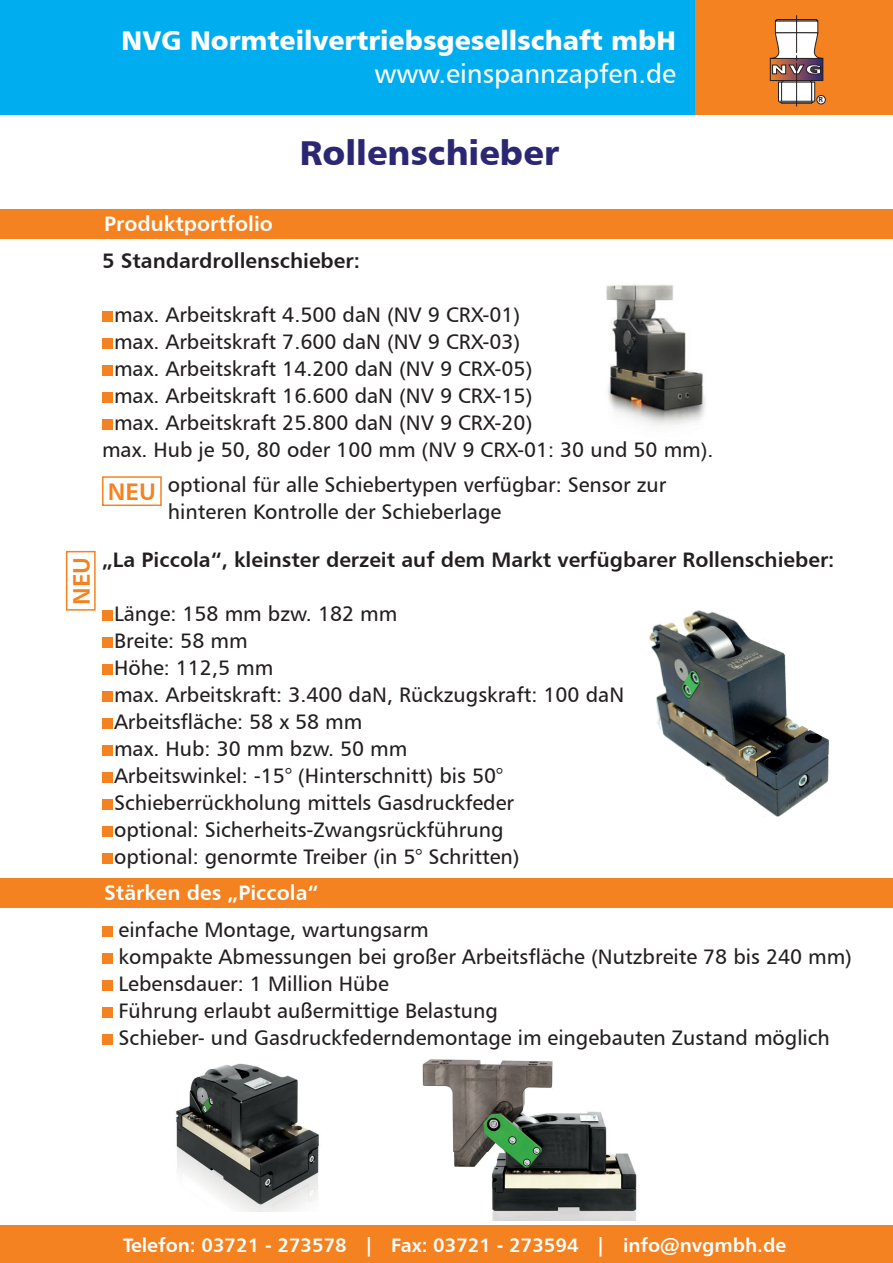
<style>
.page{position:relative;width:893px;height:1263px;background:#fff}
.page>*{position:absolute;margin:0;border:0;box-sizing:border-box;transform-origin:0 0}
.t1{font:34.5px "Humanist 777 BT Black B";color:#2b2773}
.t2{font:27px "Humanist 777 BT Black B";color:#fff}
.t3{font:27px "Humanist 777 BT Roman B";color:#fff}
.t4{font:24px "Humanist 777 BT Bold B";color:#f58220}
.t5{font:21px/27px "Humanist 777 BT Roman B";color:#231f20}
.t6{font:21px "Humanist 777 BT Bold B";color:#231f20}
.t7{font:21px "Humanist 777 BT Bold B";color:#fff}
.t8{font:19.5px "Humanist 777 BT Bold B";color:#fff}
.t9{font:7.35px "Humanist 777 BT Bold B";color:#231f20}
.s1{font-family:"Humanist 777 BT Bold B";font-size:24px;color:#f58220}
</style>
<div class="page">
<div style="left:0;top:0;width:695px;height:115px;background:#00aeef"></div>
<div style="left:695px;top:0;width:198px;height:115px;background:#f58220"></div>
<div style="left:0;top:1225px;width:893px;height:38px;background:#f58220"></div>
<svg style="left:778px;top:101px;width:38px;height:2px"></svg>
<div style="left:778px;top:82px;width:4px;height:19px;border:1px solid #231f20"></div>
<div style="left:811px;top:82px;width:4px;height:19px;border:1px solid #231f20"></div>
<div style="left:781px;top:101px;width:31px;height:2px;border:1px solid #231f20"></div>
<div style="left:782px;top:82px;width:30px;height:19px;background:#fff"></div>
<div style="left:781px;top:82px;width:31px;height:19px;border:1px solid #231f20"></div>
<svg style="left:772px;top:74px;width:49px;height:5px"></svg>
<div style="left:770px;top:58px;width:53px;height:23px;border:1px solid #231f20"></div>
<div style="left:775px;top:21px;width:43px;height:12px;background:#fff"></div>
<svg style="left:774px;top:19px;width:45px;height:2px"></svg>
<hr style="left:796px;top:15px;width:1px;height:38px;background:#231f20">
<hr style="left:796px;top:63px;width:1px;height:43px;background:#231f20">
<svg style="left:770px;top:32px;width:53px;height:42px"></svg>
<div style="left:817px;top:95px;width:8px;height:9px;background:#fff;border-radius:50%"></div>
<div style="left:817px;top:95px;width:9px;height:9px;border:1px solid #231f20;border-radius:50%"></div>
<img style="left:606px;top:285px;width:100px;height:141px">
<div style="left:102px;top:610px;width:11px;height:11px;background:#f58220"></div>
<div style="left:102px;top:637px;width:11px;height:11px;background:#f58220"></div>
<div style="left:102px;top:664px;width:11px;height:11px;background:#f58220"></div>
<div style="left:102px;top:691px;width:11px;height:11px;background:#f58220"></div>
<div style="left:102px;top:718px;width:11px;height:11px;background:#f58220"></div>
<div style="left:102px;top:745px;width:11px;height:11px;background:#f58220"></div>
<div style="left:102px;top:772px;width:11px;height:11px;background:#f58220"></div>
<div style="left:102px;top:799px;width:11px;height:11px;background:#f58220"></div>
<div style="left:102px;top:826px;width:11px;height:11px;background:#f58220"></div>
<div style="left:102px;top:853px;width:11px;height:11px;background:#f58220"></div>
<div style="left:102px;top:311px;width:11px;height:11px;background:#f58220"></div>
<div style="left:102px;top:338px;width:11px;height:11px;background:#f58220"></div>
<div style="left:102px;top:365px;width:11px;height:11px;background:#f58220"></div>
<div style="left:102px;top:392px;width:11px;height:11px;background:#f58220"></div>
<div style="left:102px;top:419px;width:11px;height:11px;background:#f58220"></div>
<div style="left:66px;top:551px;width:30px;height:60px;border:2px solid #f58220"></div>
<img style="left:649px;top:610px;width:181px;height:207px">
<img style="left:422px;top:1059px;width:215px;height:162px">
<img style="left:176px;top:1063px;width:143px;height:148px">
<div style="left:102px;top:926px;width:11px;height:11px;background:#f58220"></div>
<div style="left:102px;top:953px;width:11px;height:11px;background:#f58220"></div>
<div style="left:102px;top:980px;width:11px;height:11px;background:#f58220"></div>
<div style="left:102px;top:1007px;width:11px;height:11px;background:#f58220"></div>
<div style="left:102px;top:1034px;width:11px;height:11px;background:#f58220"></div>
<div style="left:0;top:209px;width:893px;height:30px;background:#f58220"></div>
<div style="left:0;top:878px;width:893px;height:30px;background:#f58220"></div>
<div style="left:102px;top:476px;width:60px;height:30px;border:2px solid #f58220"></div>
<p class="t2" style="left:122px;top:23px;width:556px">NVG Normteilvertriebsgesellschaft mbH</p>
<p class="t3" style="left:374px;top:56px;width:303px">www.einspannzapfen.de</p>
<h1 class="t1" style="left:300px;top:131px;width:261px">Rollenschieber</h1>
<p class="t9" style="left:819px;top:95px;width:6px">R</p>
<p class="t4" style="left:66px;top:605px;width:50px;rotate:-90deg">NEU</p>
<p class="t7" style="left:104px;top:211px;width:170px">Produktportfolio</p>
<p class="t6" style="left:102px;top:247px;width:259px">5 Standardrollenschieber:</p>
<p class="t5" style="left:114px;top:301px;width:408px">max. Arbeitskraft 4.500 daN (NV 9 CRX-01)</p>
<p class="t5" style="left:114px;top:328px;width:408px">max. Arbeitskraft 7.600 daN (NV 9 CRX-03)</p>
<p class="t5" style="left:114px;top:355px;width:420px">max. Arbeitskraft 14.200 daN (NV 9 CRX-05)</p>
<p class="t5" style="left:114px;top:382px;width:420px">max. Arbeitskraft 16.600 daN (NV 9 CRX-15)</p>
<p class="t5" style="left:114px;top:409px;width:420px">max. Arbeitskraft 25.800 daN (NV 9 CRX-20)</p>
<p class="t5" style="left:102px;top:436px;width:613px">max. Hub je 50, 80 oder 100 mm (NV 9 CRX-01: 30 und 50 mm).</p>
<p class="t5" style="left:168px;top:471px;width:500px;text-indent:-60px"><span class="s1">NEU</span> optional für alle Schiebertypen verfügbar: Sensor zur hinteren Kontrolle der Schieberlage</p>
<p class="t6" style="left:102px;top:546px;width:734px">„La Piccola“, kleinster derzeit auf dem Markt verfügbarer Rollenschieber:</p>
<p class="t5" style="left:114px;top:600px;width:512px">Länge: 158 mm bzw. 182 mm<br>Breite: 58 mm<br>Höhe: 112,5 mm<br>max. Arbeitskraft: 3.400 daN, Rückzugskraft: 100 daN Arbeitsfläche: 58 x 58 mm<br>max. Hub: 30 mm bzw. 50 mm<br>Arbeitswinkel: -15° (Hinterschnitt) bis 50° Schieberrückholung mittels Gasdruckfeder<br>optional: Sicherheits-Zwangsrückführung<br>optional: genormte Treiber (in 5° Schritten)</p>
<p class="t7" style="left:104px;top:880px;width:216px">Stärken des „Piccola“</p>
<p class="t5" style="left:119px;top:915px;width:735px">einfache Montage, wartungsarm<br>kompakte Abmessungen bei großer Arbeitsfläche (Nutzbreite 78 bis 240 mm)<br>Lebensdauer: 1 Million Hübe<br>Führung erlaubt außermittige Belastung<br>Schieber- und Gasdruckfederndemontage im eingebauten Zustand möglich</p>
<p class="t8" style="left:123px;top:1233px;width:664px">Telefon: 03721 - 273578 | Fax: 03721 - 273594 | info@nvgmbh.de</p>
</div>
